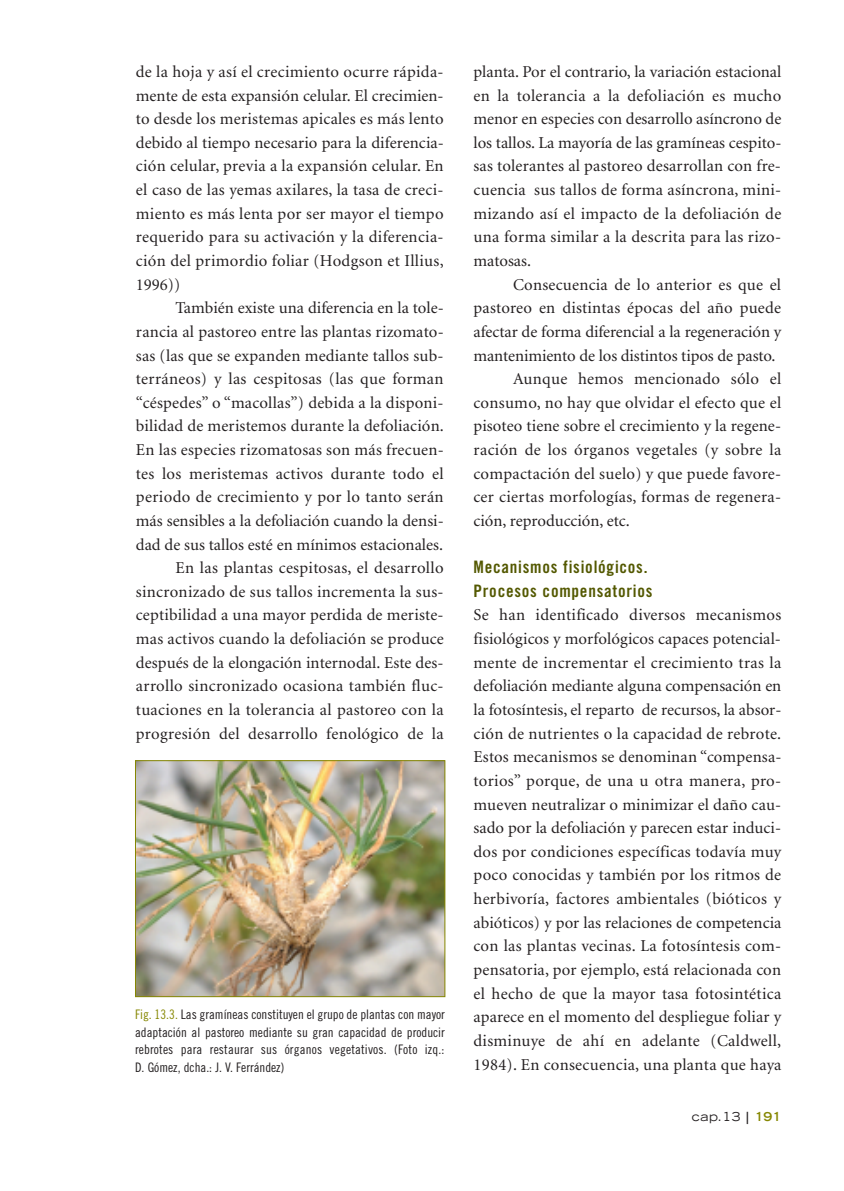
<style>
.page{position:relative;width:844px;height:1191px;background:#fff}
.page>*{position:absolute;margin:0;border:0;box-sizing:border-box;transform-origin:0 0}
.t1{font:17.15px/23.6px "Trade Gothic Bold Cond Twenty";letter-spacing:.045em;color:#535800}
.t2{font:16.62px/23.6px "Minion";letter-spacing:.015em;color:#231f20;text-align:justify}
.t3{font:16.62px "Minion";letter-spacing:-.005em;color:#231f20}
.t4{font:13.12px/17.5px "Trade Gothic Cond Eighteen";letter-spacing:.01em;color:#231f20;text-align:justify}
.t5{font:expanded 12.25px "Trade Gothic LH";color:#231f20}
.s1{color:#868702}
.s2{font-weight:700}
.s3{font-weight:700;color:#868702}
</style>
<div class="page">
<img style="left:137px;top:762px;width:306px;height:233px">
<div style="left:135px;top:760px;width:310px;height:237px;border:1px solid #868702"></div>
<p class="t2" style="left:136px;top:61px;width:309px">de la hoja y así el crecimiento ocurre rápida&shy;mente de esta expansión celular. El crecimien&shy;to desde los meristemas apicales es más lento debido al tiempo necesario para la diferencia&shy;ción celular, previa a la expansión celular. En el caso de las yemas axilares, la tasa de creci&shy;miento es más lenta por ser mayor el tiempo requerido para su activación y la diferencia&shy;ción del primordio foliar (Hodgson et Illius, 1996))</p>
<p class="t2" style="left:136px;top:297px;width:309px;text-align:right">También existe una diferencia en la tole&shy;rancia al pastoreo entre las plantas rizomato&shy;sas (las que se expanden mediante tallos sub&shy;terráneos) y las cespitosas (las que forman “céspedes” o “macollas”) debida a la disponi&shy;bilidad de meristemos durante la defoliación.<br>En las especies rizomatosas son más frecuen&shy;tes los meristemas activos durante todo el periodo de crecimiento y por lo tanto serán más sensibles a la defoliación cuando la densi&shy;dad de sus tallos esté en mínimos estacionales.<br>En las plantas cespitosas, el desarrollo sincronizado de sus tallos incrementa la sus&shy;ceptibilidad a una mayor perdida de meriste&shy;mas activos cuando la defoliación se produce después de la elongación internodal. Este des&shy;arrollo sincronizado ocasiona también fluc&shy;tuaciones en la tolerancia al pastoreo con la progresión del desarrollo fenológico de la</p>
<p class="t4" style="left:135px;top:1006px;width:311px"><span class="s1">Fig. 13.3.</span> Las gramíneas constituyen el grupo de plantas con mayor adaptación al pastoreo mediante su gran capacidad de producir rebrotes para restaurar sus órganos vegetativos. (Foto izq.:<br>D. Gómez, dcha.: J. V. Ferrández)</p>
<p class="t2" style="left:473px;top:61px;width:309px">planta. Por el contrario, la variación estacional en la tolerancia a la defoliación es mucho menor en especies con desarrollo asíncrono de los tallos. La mayoría de las gramíneas cespito&shy;sas tolerantes al pastoreo desarrollan con fre&shy;cuencia sus tallos de forma asíncrona, mini&shy;mizando así el impacto de la defoliación de una forma similar a la descrita para las rizo&shy;matosas.</p>
<p class="t2" style="left:513px;top:274px;width:269px">Consecuencia de lo anterior es que el</p>
<p class="t2" style="left:473px;top:297px;width:309px">pastoreo en distintas épocas del año puede</p>
<p class="t3" style="left:473px;top:325px;width:309px">afectar de forma diferencial a la regeneración y</p>
<p class="t3" style="left:473px;top:349px;width:303px">mantenimiento de los distintos tipos de pasto.</p>
<p class="t2" style="left:513px;top:368px;width:269px">Aunque hemos mencionado sólo el</p>
<p class="t2" style="left:473px;top:392px;width:309px">consumo, no hay que olvidar el efecto que el</p>
<p class="t2" style="left:473px;top:415px;width:309px">pisoteo tiene sobre el crecimiento y la regene-</p>
<p class="t2" style="left:473px;top:439px;width:309px">ración de los órganos vegetales (y sobre la</p>
<p class="t2" style="left:473px;top:463px;width:309px">compactación del suelo) y que puede favore-</p>
<p class="t2" style="left:473px;top:486px;width:309px">cer ciertas morfologías, formas de regenera-</p>
<p class="t2" style="left:473px;top:510px;width:158px">ción, reproducción, etc.</p>
<p class="t1" style="left:473px;top:556px;width:180px">Mecanismos fisiológicos.<br>Procesos compensatorios</p>
<p class="t2" style="left:473px;top:604px;width:309px">Se han identificado diversos mecanismos fisiológicos y morfológicos capaces potencial&shy;mente de incrementar el crecimiento tras la defoliación mediante alguna compensación en la fotosíntesis, el reparto de recursos, la absor&shy;ción de nutrientes o la capacidad de rebrote.<br>Estos mecanismos se denominan “compensa&shy;torios” porque, de una u otra manera, pro&shy;mueven neutralizar o minimizar el daño cau&shy;sado por la defoliación y parecen estar induci&shy;dos por condiciones específicas todavía muy poco conocidas y también por los ritmos de herbivoría, factores ambientales (bióticos y abióticos) y por las relaciones de competencia con las plantas vecinas. La fotosíntesis com&shy;pensatoria, por ejemplo, está relacionada con el hecho de que la mayor tasa fotosintética aparece en el momento del despliegue foliar y disminuye de ahí en adelante (Caldwell, 1984). En consecuencia, una planta que haya</p>
<p class="t5" style="left:691px;top:1111px;width:91px">cap.13 <span class="s2">|</span> <span class="s3">191</span></p>
</div>
